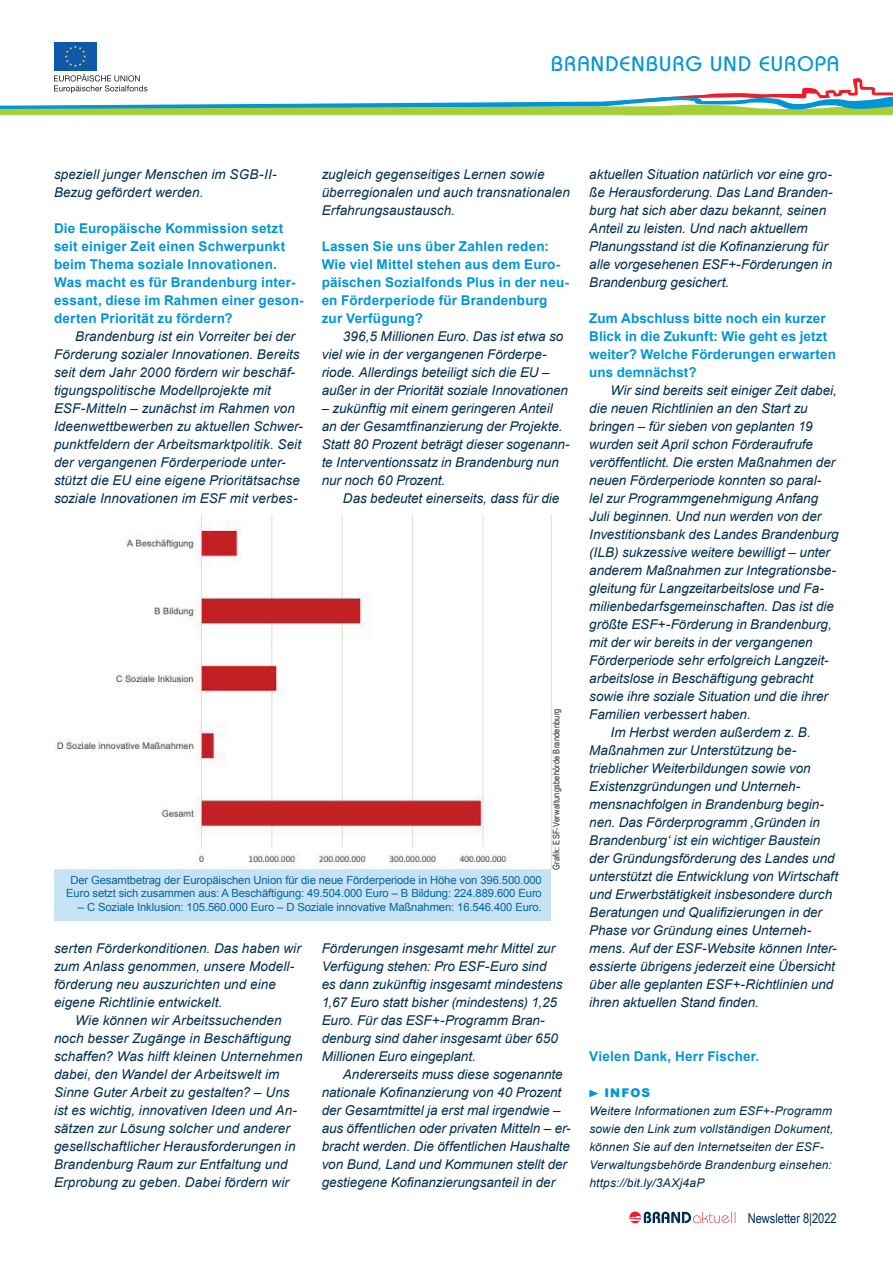
<style>
.page{position:relative;width:893px;height:1263px;background:#fff}
.page>*{position:absolute;margin:0;border:0;box-sizing:border-box;transform-origin:0 0}
.t1{font:21px "Bauhaus";letter-spacing:.07em;color:#0095d9}
.t2{font:italic 13.5px/18px "Arial";color:#002e4f}
.t3{font:700 13.5px/18px "Arial";letter-spacing:.01em;color:#0095d9}
.t4{font:13.5px "Arial Narrow";color:#002e4f}
.t5{font:italic 12px/18px "Arial";letter-spacing:.01em;color:#002e4f}
.t6{font:900 12px "Arial";letter-spacing:.1em;color:#0095d9}
.t7{font:11.25px/13.5px "Arial";letter-spacing:-.01em;color:#00679d;text-align:center}
.t8{font:9px "Arial Narrow";letter-spacing:.025em;color:#231f20}
</style>
<div class="page">
<div style="left:54px;top:42px;width:43px;height:29px;background:#0e59a9"></div>
<svg style="left:65px;top:46px;width:21px;height:21px"></svg>
<svg style="left:0;top:74px;width:893px;height:41px"></svg>
<svg style="left:629px;top:1212px;width:106px;height:11px"></svg>
<svg style="left:589px;top:1090px;width:9px;height:7px"></svg>
<img style="left:54px;top:516px;width:498px;height:354px">
<div style="left:54px;top:870px;width:496px;height:50px;background:#c7e2f5"></div>
<h1 class="t1" style="left:551px;top:51px;width:289px">BRANDENBURG UND EUROPA</h1>
<p class="t2" style="left:54px;top:166px;width:224px">speziell junger Menschen im SGB-II-<br>Bezug gefördert werden.</p>
<p class="t3" style="left:54px;top:220px;width:251px">Die Europäische Kommission setzt seit einiger Zeit einen Schwerpunkt beim Thema soziale Innovationen.<br>Was macht es für Brandenburg inter&shy;essant, diese im Rahmen einer geson&shy;derten Priorität zu fördern?</p>
<p class="t2" style="left:54px;top:328px;width:250px;text-indent:21px">Brandenburg ist ein Vorreiter bei der Förderung sozialer Innovationen. Bereits seit dem Jahr 2000 fördern wir beschäf&shy;tigungspolitische Modellprojekte mit ESF-Mitteln – zunächst im Rahmen von Ideenwettbewerben zu aktuellen Schwer&shy;punktfeldern der Arbeitsmarktpolitik. Seit der vergangenen Förderperiode unter&shy;stützt die EU eine eigene Prioritätsachse soziale Innovationen im ESF mit verbes-</p>
<p class="t2" style="left:322px;top:165px;width:250px">zugleich gegenseitiges Lernen sowie überregionalen und auch transnationalen<br>Erfahrungsaustausch.</p>
<p class="t3" style="left:322px;top:238px;width:249px">Lassen Sie uns über Zahlen reden:<br>Wie viel Mittel stehen aus dem Euro&shy;päischen Sozialfonds Plus in der neu&shy;en Förderperiode für Brandenburg zur Verfügung?</p>
<p class="t2" style="left:322px;top:327px;width:248px;text-indent:21px">396,5 Millionen Euro. Das ist etwa so viel wie in der vergangenen Förderpe&shy;riode. Allerdings beteiligt sich die EU – außer in der Priorität soziale Innovationen</p>
<p class="t2" style="left:322px;top:399px;width:250px">– zukünftig mit einem geringeren Anteil an der Gesamtfinanzierung der Projekte.<br>Statt 80 Prozent beträgt dieser sogenann&shy;te Interventionssatz in Brandenburg nun nur noch 60 Prozent.</p>
<p class="t2" style="left:343px;top:489px;width:218px">Das bedeutet einerseits, dass für die</p>
<p class="t8" style="left:550px;top:870px;width:163px;rotate:-90deg">Grafik: ESF-Verwaltungsbehörde Brandenburg</p>
<p class="t7" style="left:66px;top:873px;width:477px">Der Gesamtbetrag der Europäischen Union für die neue Förderperiode in Höhe von 396.500.000<br>Euro setzt sich zusammen aus: A Beschäftigung: 49.504.000 Euro – B Bildung: 224.889.600 Euro</p>
<p class="t7" style="left:78px;top:900px;width:465px">– C Soziale Inklusion: 105.560.000 Euro – D Soziale innovative Maßnahmen: 16.546.400 Euro.</p>
<p class="t2" style="left:54px;top:940px;width:248px">serten Förderkonditionen. Das haben wir zum Anlass genommen, unsere Modell&shy;förderung neu auszurichten und eine eigene Richtlinie entwickelt.</p>
<p class="t2" style="left:54px;top:1012px;width:250px;text-indent:21px">Wie können wir Arbeitssuchenden noch besser Zugänge in Beschäftigung schaffen? Was hilft kleinen Unternehmen dabei, den Wandel der Arbeitswelt im Sinne Guter Arbeit zu gestalten? – Uns ist es wichtig, innovativen Ideen und An&shy;sätzen zur Lösung solcher und anderer gesellschaftlicher Herausforderungen in Brandenburg Raum zur Entfaltung und Erprobung zu geben. Dabei fördern wir</p>
<p class="t2" style="left:322px;top:939px;width:242px">Förderungen insgesamt mehr Mittel zur Verfügung stehen: Pro ESF-Euro sind es dann zukünftig insgesamt mindestens 1,67 Euro statt bisher (mindestens) 1,25<br>Euro. Für das ESF+-Programm Bran&shy;denburg sind daher insgesamt über 650<br>Millionen Euro eingeplant.</p>
<p class="t2" style="left:322px;top:1065px;width:251px;text-indent:21px">Andererseits muss diese sogenannte nationale Kofinanzierung von 40 Prozent der Gesamtmittel ja erst mal irgendwie – aus öffentlichen oder privaten Mitteln – er&shy;bracht werden. Die öffentlichen Haushalte von Bund, Land und Kommunen stellt der gestiegene Kofinanzierungsanteil in der</p>
<p class="t2" style="left:589px;top:165px;width:245px">aktuellen Situation natürlich vor eine gro&shy;ße Herausforderung. Das Land Branden&shy;burg hat sich aber dazu bekannt, seinen Anteil zu leisten. Und nach aktuellem Planungsstand ist die Kofinanzierung für alle vorgesehenen ESF+-Förderungen in Brandenburg gesichert.</p>
<p class="t3" style="left:589px;top:310px;width:248px">Zum Abschluss bitte noch ein kurzer<br>Blick in die Zukunft: Wie geht es jetzt weiter? Welche Förderungen erwarten uns demnächst?</p>
<p class="t2" style="left:611px;top:381px;width:228px">Wir sind bereits seit einiger Zeit dabei,</p>
<p class="t2" style="left:589px;top:399px;width:220px">die neuen Richtlinien an den Start zu</p>
<p class="t2" style="left:589px;top:417px;width:225px">bringen – für sieben von geplanten 19</p>
<p class="t2" style="left:589px;top:435px;width:225px">wurden seit April schon Förderaufrufe</p>
<p class="t2" style="left:589px;top:453px;width:247px">veröffentlicht. Die ersten Maßnahmen der</p>
<p class="t2" style="left:589px;top:471px;width:234px">neuen Förderperiode konnten so paral-</p>
<p class="t2" style="left:589px;top:489px;width:230px">lel zur Programmgenehmigung Anfang</p>
<p class="t2" style="left:589px;top:507px;width:233px">Juli beginnen. Und nun werden von der</p>
<p class="t2" style="left:589px;top:525px;width:251px">Investitionsbank des Landes Brandenburg</p>
<p class="t2" style="left:589px;top:543px;width:242px">(ILB) sukzessive weitere bewilligt – unter</p>
<p class="t2" style="left:589px;top:561px;width:248px">anderem Maßnahmen zur Integrationsbe-</p>
<p class="t2" style="left:589px;top:579px;width:236px">gleitung für Langzeitarbeitslose und Fa-</p>
<p class="t2" style="left:589px;top:597px;width:246px">milienbedarfsgemeinschaften. Das ist die</p>
<p class="t2" style="left:589px;top:615px;width:244px">größte ESF+-Förderung in Brandenburg,</p>
<p class="t2" style="left:589px;top:633px;width:225px">mit der wir bereits in der vergangenen</p>
<p class="t2" style="left:589px;top:651px;width:241px">Förderperiode sehr erfolgreich Langzeit-</p>
<p class="t2" style="left:589px;top:669px;width:225px">arbeitslose in Beschäftigung gebracht</p>
<p class="t2" style="left:589px;top:687px;width:240px">sowie ihre soziale Situation und die ihrer</p>
<p class="t2" style="left:589px;top:705px;width:163px">Familien verbessert haben.</p>
<p class="t2" style="left:611px;top:723px;width:202px">Im Herbst werden außerdem z. B.</p>
<p class="t2" style="left:589px;top:741px;width:209px">Maßnahmen zur Unterstützung be-</p>
<p class="t2" style="left:589px;top:759px;width:223px">trieblicher Weiterbildungen sowie von</p>
<p class="t2" style="left:589px;top:777px;width:213px">Existenzgründungen und Unterneh-</p>
<p class="t2" style="left:589px;top:795px;width:236px">mensnachfolgen in Brandenburg begin-</p>
<p class="t2" style="left:589px;top:813px;width:232px">nen. Das Förderprogramm ‚Gründen in</p>
<p class="t2" style="left:589px;top:831px;width:233px">Brandenburg‘ ist ein wichtiger Baustein</p>
<p class="t2" style="left:589px;top:849px;width:247px">der Gründungsförderung des Landes und</p>
<p class="t2" style="left:589px;top:867px;width:250px">unterstützt die Entwicklung von Wirtschaft</p>
<p class="t2" style="left:589px;top:885px;width:244px">und Erwerbstätigkeit insbesondere durch</p>
<p class="t2" style="left:589px;top:903px;width:234px">Beratungen und Qualifizierungen in der</p>
<p class="t2" style="left:589px;top:921px;width:223px">Phase vor Gründung eines Unterneh-</p>
<p class="t2" style="left:589px;top:939px;width:249px">mens. Auf der ESF-Website können Inter-</p>
<p class="t2" style="left:589px;top:957px;width:247px">essierte übrigens jederzeit eine Übersicht</p>
<p class="t2" style="left:589px;top:975px;width:246px">über alle geplanten ESF+-Richtlinien und</p>
<p class="t2" style="left:589px;top:993px;width:171px">ihren aktuellen Stand finden.</p>
<p class="t3" style="left:589px;top:1047px;width:171px">Vielen Dank, Herr Fischer.</p>
<p class="t6" style="left:604px;top:1084px;width:47px">INFOS</p>
<p class="t5" style="left:589px;top:1102px;width:246px">Weitere Informationen zum ESF+-Programm sowie den Link zum vollständigen Dokument, können Sie auf den Internetseiten der ESF-Verwaltungsbehörde Brandenburg einsehen: https://bit.ly/3AXj4aP</p>
<p class="t4" style="left:748px;top:1208px;width:91px">Newsletter 8|2022</p>
</div>
